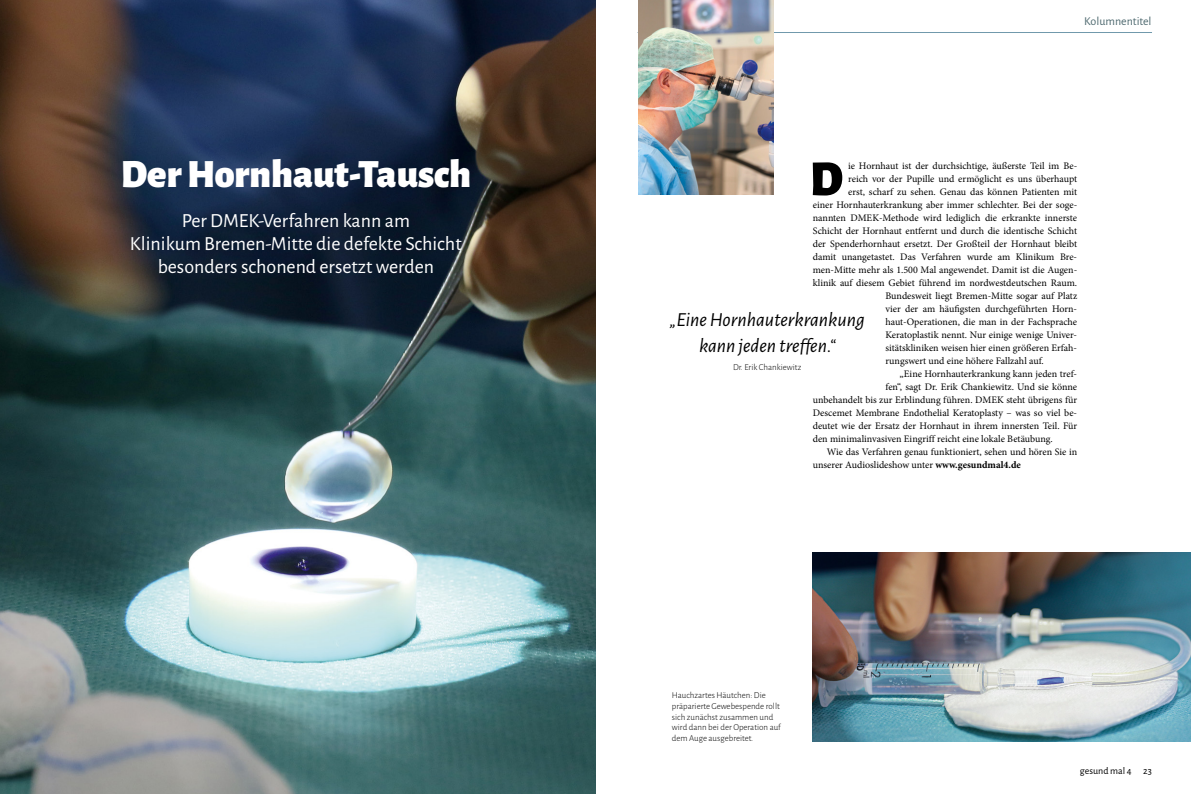
<style>
.page{position:relative;width:1191px;height:794px;background:#fff}
.page>*{position:absolute;margin:0;border:0;box-sizing:border-box;transform-origin:0 0}
.t1{font:900 50.2px "Alegreya Sans";color:#000}
.t2{font:900 40px "Alegreya Sans";color:#fff}
.t3{font:20px/23px "Alegreya Sans";color:#fff;text-align:center}
.t4{font:italic 20px/26px "Alegreya Sans";color:#000;text-align:center}
.t5{font:12px "Alegreya Sans";color:#4e696f}
.t6{font:10px "Minion Pro";color:#000}
.t7{font:10px "Alegreya Sans";color:#000}
.t8{font:300 9px/10.8px "Alegreya Sans";color:#000}
.s1{font-weight:700}
</style>
<div class="page">
<hr style="left:637px;top:32px;width:515px;height:1px;background:#7199ac">
<img style="left:0;top:0;width:595px;height:794px">
<img style="left:638px;top:0;width:135px;height:195px">
<img style="left:812px;top:552px;width:379px;height:189px">
<h2 class="t2" style="left:121px;top:142px;width:351px">Der Hornhaut-Tausch</h2>
<h3 class="t3" style="left:130px;top:208px;width:333px">Per DMEK-Verfahren kann am<br>Klinikum Bremen-Mitte die defekte Schicht besonders schonend ersetzt werden</h3>
<p class="t5" style="left:1084px;top:13px;width:69px">Kolumnentitel</p>
<h1 class="t1" style="left:809px;top:139px;width:35px">D</h1>
<p class="t6" style="left:848px;top:159px;width:230px">ie Hornhaut ist der durchsichtige, äußerste Teil im Be-</p>
<p class="t6" style="left:848px;top:172px;width:230px">reich vor der Pupille und ermöglicht es uns überhaupt</p>
<p class="t6" style="left:848px;top:185px;width:230px">erst, scharf zu sehen. Genau das können Patienten mit</p>
<p class="t6" style="left:812px;top:198px;width:266px">einer Hornhauterkrankung aber immer schlechter. Bei der soge-</p>
<p class="t6" style="left:812px;top:211px;width:266px">nannten DMEK-Methode wird lediglich die erkrankte innerste</p>
<p class="t6" style="left:812px;top:224px;width:266px">Schicht der Hornhaut entfernt und durch die identische Schicht</p>
<p class="t6" style="left:812px;top:237px;width:266px">der Spenderhornhaut ersetzt. Der Großteil der Hornhaut bleibt</p>
<p class="t6" style="left:812px;top:250px;width:266px">damit unangetastet. Das Verfahren wurde am Klinikum Bre-</p>
<p class="t6" style="left:812px;top:263px;width:266px">men-Mitte mehr als 1.500 Mal angewendet. Damit ist die Augen-</p>
<p class="t6" style="left:812px;top:276px;width:266px">klinik auf diesem Gebiet führend im nordwestdeutschen Raum.</p>
<p class="t6" style="left:885px;top:289px;width:193px">Bundesweit liegt Bremen-Mitte sogar auf Platz</p>
<p class="t6" style="left:885px;top:302px;width:193px">vier der am häufigsten durchgeführten Horn-</p>
<p class="t6" style="left:885px;top:315px;width:193px">haut-Operationen, die man in der Fachsprache</p>
<p class="t6" style="left:885px;top:328px;width:193px">Keratoplastik nennt. Nur einige wenige Univer-</p>
<p class="t6" style="left:885px;top:341px;width:193px">sitätskliniken weisen hier einen größeren Erfah-</p>
<p class="t6" style="left:885px;top:354px;width:160px">rungswert und eine höhere Fallzahl auf.</p>
<p class="t6" style="left:899px;top:367px;width:179px">„Eine Hornhauterkrankung kann jeden tref-</p>
<p class="t6" style="left:885px;top:380px;width:193px">fen“, sagt Dr. Erik Chankiewitz. Und sie könne</p>
<p class="t6" style="left:812px;top:393px;width:266px">unbehandelt bis zur Erblindung führen. DMEK steht übrigens für</p>
<p class="t6" style="left:812px;top:406px;width:266px">Descemet Membrane Endothelial Keratoplasty – was so viel be-</p>
<p class="t6" style="left:812px;top:419px;width:266px">deutet wie der Ersatz der Hornhaut in ihrem innersten Teil. Für</p>
<p class="t6" style="left:812px;top:432px;width:241px">den minimalinvasiven Eingriff reicht eine lokale Betäubung.</p>
<p class="t6" style="left:827px;top:445px;width:252px">Wie das Verfahren genau funktioniert, sehen und hören Sie in</p>
<p class="t6" style="left:812px;top:458px;width:210px">unserer Audioslideshow unter <span class="s1">www.gesundmal4.de</span></p>
<h3 class="t4" style="left:669px;top:306px;width:197px">„Eine Hornhauterkrankung kann jeden treffen.“</h3>
<p class="t8" style="left:733px;top:361px;width:70px">Dr. Erik Chankiewitz</p>
<p class="t8" style="left:672px;top:689px;width:110px">Hauchzartes Häutchen: Die präparierte Gewebespende rollt sich zunächst zusammen und wird dann bei der Operation auf dem Auge ausgebreitet.</p>
<p class="t7" style="left:1080px;top:764px;width:73px">gesund mal 4 23</p>
</div>
